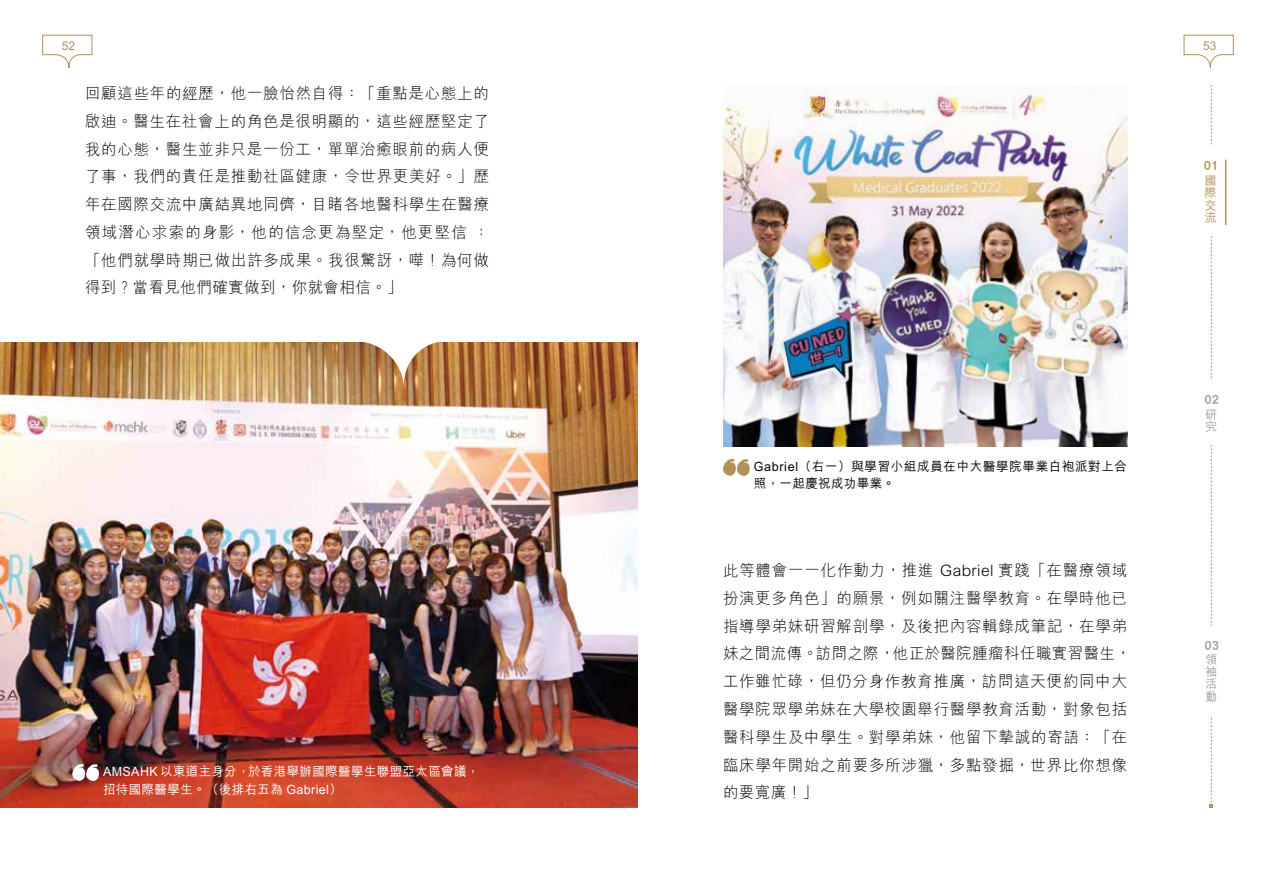
<style>
.page{position:relative;width:1276px;height:893px;background:#fff}
.page>*{position:absolute;margin:0;border:0;box-sizing:border-box;transform-origin:0 0}
.t1{font:300 15.75px/27.8px "M Hei HK";letter-spacing:.05em;color:#000;text-align:justify}
.t2{font:500 12.75px/18px "M Hei HK";letter-spacing:.03em;color:#fff}
.t3{font:500 12.75px/17.5px "M Hei HK";letter-spacing:.055em;color:#000}
.t4{font:500 12px/12.3px "M Hei HK";color:#b49158;text-align:justify}
.t5{font:500 12px/12.3px "M Hei HK";color:#9fa0a0;text-align:justify}
.t6{font:800 12px "M Hei HK";color:#9fa0a0}
.t7{font:800 12px "M Hei HK";color:#b49158}
</style>
<div class="page">
<svg style="left:1183px;top:35px;width:50px;height:33px"></svg>
<svg style="left:1209px;top:85px;width:4px;height:723px"></svg>
<div style="left:1201px;top:627px;width:21px;height:89px;background:#fff"></div>
<div style="left:1200px;top:147px;width:21px;height:89px;background:#fff"></div>
<div style="left:1201px;top:381px;width:21px;height:64px;background:#fff"></div>
<hr style="left:1225px;top:160px;width:1px;height:64px;background:#b49158">
<svg style="left:42px;top:35px;width:50px;height:33px"></svg>
<img style="left:0;top:390px;width:638px;height:418px">
<img style="left:0;top:342px;width:638px;height:48px">
<svg style="left:72px;top:764px;width:27px;height:17px"></svg>
<img style="left:723px;top:85px;width:404px;height:361px">
<svg style="left:723px;top:459px;width:26px;height:17px"></svg>
<p class="t4" style="left:62px;top:39px;width:15px">52</p>
<p class="t1" style="left:85px;top:79px;width:406px">回顧這些年的經歷，他一臉怡然自得：「重點是心態上的啟迪。醫生在社會上的角色是很明顯的，這些經歷堅定了我的心態，醫生並非只是一份工，單單治癒眼前的病人便了事，我們的責任是推動社區健康，令世界更美好。」歷年在國際交流中廣結異地同儕，目睹各地醫科學生在醫療領域潛心求索的身影，他的信念更為堅定，他更堅信：「他們就學時期已做出許多成果。我很驚訝，嘩！為何做得到？當看見他們確實做到，你就會相信。」</p>
<p class="t2" style="left:103px;top:761px;width:378px">AMSAHK 以東道主身分，於香港舉辦國際醫學生聯盟亞太區會議，招待國際醫學生。（後排右五為 Gabriel）</p>
<p class="t3" style="left:754px;top:456px;width:375px">Gabriel（右一）與學習小組成員在中大醫學院畢業白袍派對上合照，一起慶祝成功畢業。</p>
<p class="t1" style="left:723px;top:556px;width:409px;text-align:left">此等體會一一化作動力，推進 Gabriel 實踐「在醫療領域扮演更多角色」的願景，例如關注醫學教育。在學時他已指導學弟妹研習解剖學，及後把內容輯錄成筆記，在學弟妹之間流傳。訪問之際，他正於醫院腫瘤科任職實習醫生，工作雖忙碌，但仍分身作教育推廣，訪問這天便約同中大醫學院眾學弟妹在大學校園舉行醫學教育活動，對象包括醫科學生及中學生。對學弟妹，他留下摯誠的寄語：「在臨床學年開始之前要多所涉獵，多點發掘，世界比你想像的要寬廣！」</p>
<p class="t4" style="left:1203px;top:39px;width:15px">53</p>
<p class="t7" style="left:1203px;top:160px;width:16px">01</p>
<p class="t4" style="left:1204px;top:173px;width:13px">國際交流</p>
<p class="t6" style="left:1204px;top:394px;width:16px">02</p>
<p class="t5" style="left:1205px;top:407px;width:13px">研究</p>
<p class="t6" style="left:1204px;top:640px;width:16px">03</p>
<p class="t5" style="left:1205px;top:652px;width:13px">領袖活動</p>
</div>
